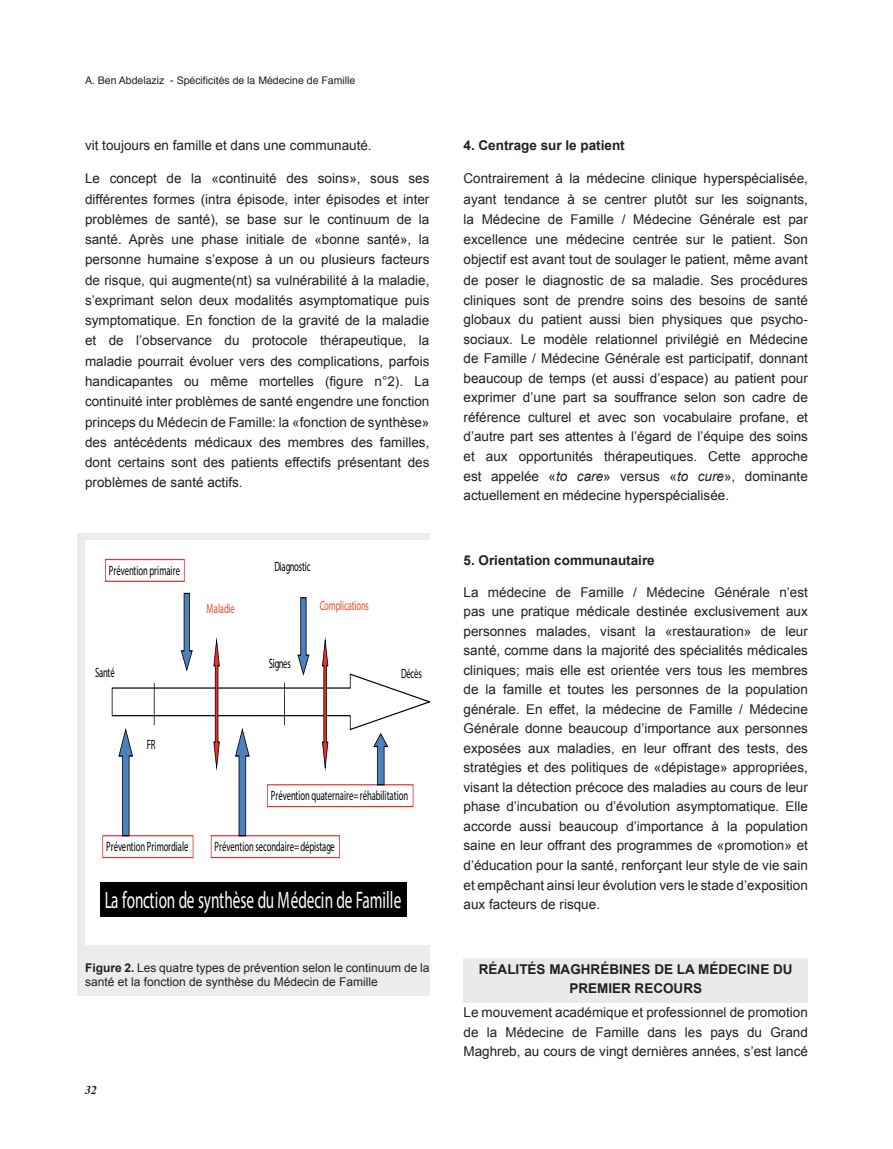
<style>
.page{position:relative;width:893px;height:1149px;background:#fff}
.page>*{position:absolute;margin:0;border:0;box-sizing:border-box;transform-origin:0 0}
.t1{font:23.85px "Myriad Pro";letter-spacing:-.005em;color:#fff;scale:.64 1}
.t2{font:13.5px/19.5px "Arial";color:#231f20;text-align:justify}
.t3{font:13.5px "Myriad Pro";color:#000001;scale:.64 1}
.t4{font:700 13.5px/19.5px "Arial";color:#231f20;text-align:center}
.t5{font:13.5px "Myriad Pro";letter-spacing:-.01em;color:#ef492b;scale:.64 1}
.t6{font:12px/14.4px "Arial";color:#231f20}
.t7{font:italic 700 12px "Times";color:#231f20}
.t8{font:10.5px "Helvetica";color:#231f20}
.s1{font-weight:700}
.s2{font-style:italic}
</style>
<div class="page">
<div style="left:77px;top:533px;width:352px;height:462px;background:#ececee"></div>
<div style="left:85px;top:539px;width:344px;height:405px;background:#fff"></div>
<div style="left:105px;top:559px;width:80px;height:22px;border:1px solid #ee2f2d"></div>
<svg style="left:112px;top:592px;width:317px;height:244px"></svg>
<div style="left:100px;top:882px;width:306px;height:34px;background:#000001"></div>
<div style="left:463px;top:957px;width:345px;height:44px;background:#e9eaeb"></div>
<p class="t8" style="left:85px;top:73px;width:272px">A. Ben Abdelaziz - Spécificités de la Médecine de Famille</p>
<p class="t2" style="left:85px;top:136px;width:288px">vit toujours en famille et dans une communauté.</p>
<p class="t2" style="left:85px;top:168px;width:346px;line-height:20.2px">Le concept de la «continuité des soins», sous ses différentes formes (intra épisode, inter épisodes et inter problèmes de santé), se base sur le continuum de la santé. Après une phase initiale de «bonne santé», la personne humaine s’expose à un ou plusieurs facteurs de risque, qui augmente(nt) sa vulnérabilité à la maladie, s’exprimant selon deux modalités asymptomatique puis symptomatique. En fonction de la gravité de la maladie et de l’observance du protocole thérapeutique, la maladie pourrait évoluer vers des complications, parfois handicapantes ou même mortelles (figure n°2). La continuité inter problèmes de santé engendre une fonction princeps du Médecin de Famille: la «fonction de synthèse» des antécédents médicaux des membres des familles, dont certains sont des patients effectifs présentant des problèmes de santé actifs.</p>
<p class="t3" style="left:109px;top:561px;width:113px">Prévention primaire</p>
<p class="t3" style="left:95px;top:663px;width:32px">Santé</p>
<p class="t5" style="left:206px;top:600px;width:46px">Maladie</p>
<p class="t3" style="left:274px;top:557px;width:58px">Diagnostic</p>
<p class="t5" style="left:320px;top:597px;width:79px">Complications</p>
<p class="t3" style="left:269px;top:655px;width:36px">Signes</p>
<p class="t3" style="left:401px;top:665px;width:34px">Décès</p>
<p class="t3" style="left:147px;top:736px;width:15px">FR</p>
<p class="t3" style="left:106px;top:837px;width:130px">Prévention Primordiale</p>
<p class="t3" style="left:271px;top:787px;width:216px">Prévention quaternaire= réhabilitation</p>
<p class="t3" style="left:215px;top:837px;width:189px">Prévention secondaire= dépistage</p>
<h1 class="t1" style="left:105px;top:884px;width:465px">La fonction de synthèse du Médecin de Famille</h1>
<p class="t6" style="left:85px;top:960px;width:346px"><span class="s1">Figure 2.</span> Les quatre types de prévention selon le continuum de la santé et la fonction de synthèse du Médecin de Famille</p>
<p class="t7" style="left:85px;top:1078px;width:13px">32</p>
<p class="t4" style="left:463px;top:136px;width:163px">4. Centrage sur le patient</p>
<p class="t2" style="left:463px;top:169px;width:346px">Contrairement à la médecine clinique hyperspécialisée, ayant tendance à se centrer plutôt sur les soignants, la Médecine de Famille / Médecine Générale est par excellence une médecine centrée sur le patient. Son objectif est avant tout de soulager le patient, même avant de poser le diagnostic de sa maladie. Ses procédures cliniques sont de prendre soins des besoins de santé globaux du patient aussi bien physiques que psycho&shy;sociaux. Le modèle relationnel privilégié en Médecine de Famille / Médecine Générale est participatif, donnant beaucoup de temps (et aussi d’espace) au patient pour exprimer d’une part sa souffrance selon son cadre de référence culturel et avec son vocabulaire profane, et d’autre part ses attentes à l’égard de l’équipe des soins et aux opportunités thérapeutiques. Cette approche est appelée «<span class="s2">to care</span>» versus «<span class="s2">to cure</span>», dominante actuellement en médecine hyperspécialisée.</p>
<p class="t4" style="left:463px;top:550px;width:193px">5. Orientation communautaire</p>
<p class="t2" style="left:463px;top:582px;width:346px">La médecine de Famille / Médecine Générale n’est pas une pratique médicale destinée exclusivement aux personnes malades, visant la «restauration» de leur santé, comme dans la majorité des spécialités médicales cliniques; mais elle est orientée vers tous les membres de la famille et toutes les personnes de la population générale. En effet, la médecine de Famille / Médecine Générale donne beaucoup d’importance aux personnes exposées aux maladies, en leur offrant des tests, des stratégies et des politiques de «dépistage» appropriées, visant la détection précoce des maladies au cours de leur phase d’incubation ou d’évolution asymptomatique. Elle accorde aussi beaucoup d’importance à la population saine en leur offrant des programmes de «promotion» et d’éducation pour la santé, renforçant leur style de vie sain et empêchant ainsi leur évolution vers le stade d’exposition aux facteurs de risque.</p>
<p class="t4" style="left:479px;top:959px;width:315px">RÉALITÉS MAGHRÉBINES DE LA MÉDECINE DU<br>PREMIER RECOURS</p>
<p class="t2" style="left:463px;top:1002px;width:346px">Le mouvement académique et professionnel de promotion de la Médecine de Famille dans les pays du Grand Maghreb, au cours de vingt dernières années, s’est lancé</p>
</div>
